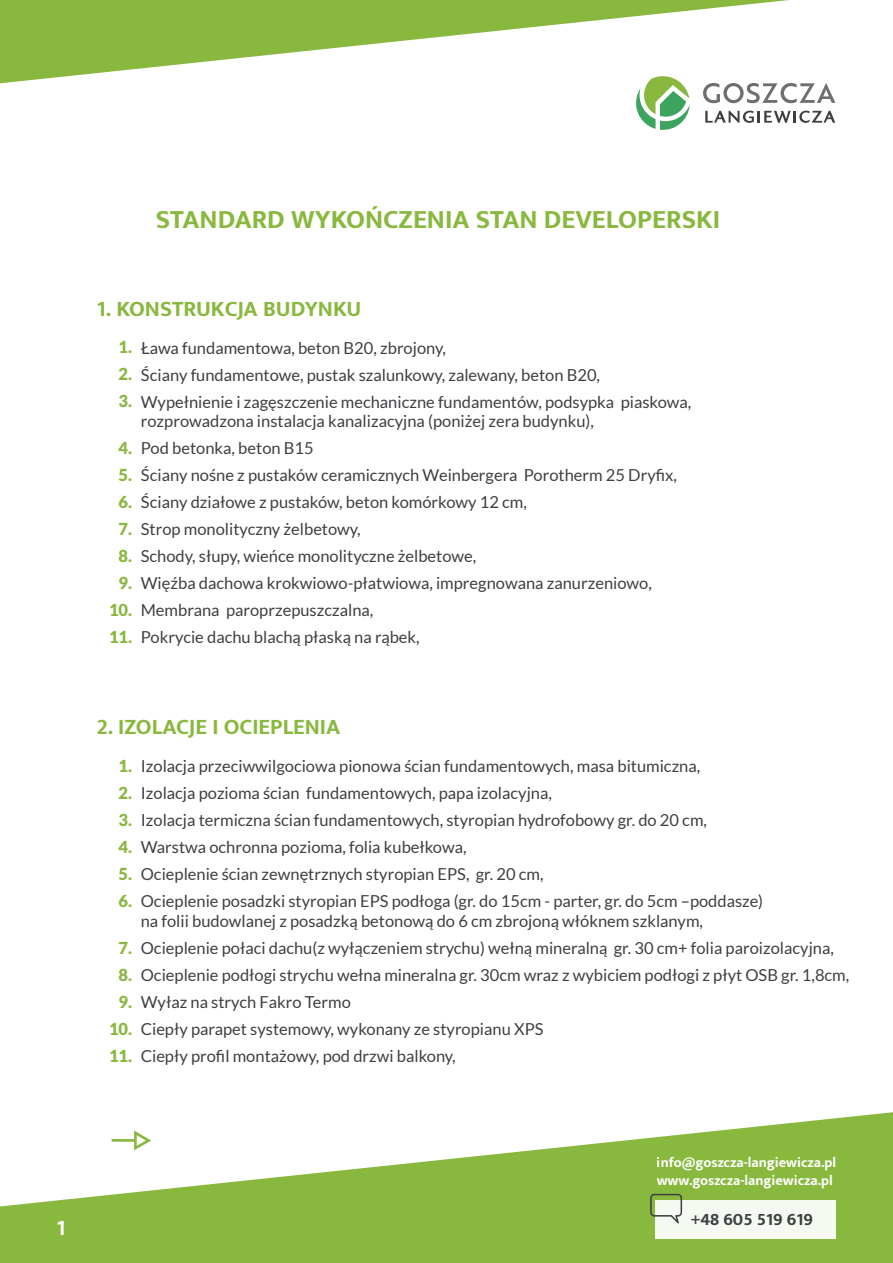
<style>
.page{position:relative;width:893px;height:1263px;background:#fff}
.page>*{position:absolute;margin:0;border:0;box-sizing:border-box;transform-origin:0 0}
.t1{font:700 27px "Mukta";color:#89b83f}
.t2{font:700 22.5px "Mukta";color:#89b83f}
.t3{font:700 22.5px "Mukta";color:#fff}
.t4{font:700 17.55px "Mukta";color:#3d3f42}
.t5{font:16.5px/27px "Lato";color:#3d3f42}
.t6{font:900 16.5px/27px "Lato";color:#89b83f;text-align:justify}
.t7{font:700 14.4px "Mukta";color:#fff}
</style>
<div class="page">
<svg style="left:638px;top:114px;width:50px;height:16px"></svg>
<svg style="left:705px;top:114px;width:130px;height:9px"></svg>
<svg style="left:0;top:1112px;width:893px;height:144px;fill:#89b83f"></svg>
<svg style="left:134px;top:1130px;width:17px;height:20px"></svg>
<hr style="left:112px;top:1139px;width:22px;height:3px;background:#89b83f">
<div style="left:655px;top:1200px;width:180px;height:39px;background:#f6f9f1"></div>
<svg style="left:650px;top:1194px;width:32px;height:29px"></svg>
<div style="left:0;top:1256px;width:893px;height:7px;background:#89b83f"></div>
<svg style="left:0;top:0;width:836px;height:114px"></svg>
<h1 class="t1" style="left:156px;top:203px;width:566px">STANDARD WYKOŃCZENIA STAN DEVELOPERSKI</h1>
<h2 class="t2" style="left:97px;top:295px;width:266px">1. KONSTRUKCJA BUDYNKU</h2>
<p class="t5" style="left:141px;top:334px;width:552px">Ława fundamentowa, beton B20, zbrojony,<br>Ściany fundamentowe, pustak szalunkowy, zalewany, beton B20,<br>Wypełnienie i zagęszczenie mechaniczne fundamentów, podsypka piaskowa,</p>
<p class="t5" style="left:141px;top:408px;width:538px">rozprowadzona instalacja kanalizacyjna (poniżej zera budynku),<br>Pod betonka, beton B15<br>Ściany nośne z pustaków ceramicznych Weinbergera Porotherm 25 Dryfix, Ściany działowe z pustaków, beton komórkowy 12 cm,<br>Strop monolityczny żelbetowy,<br>Schody, słupy, wieńce monolityczne żelbetowe,<br>Więźba dachowa krokwiowo-płatwiowa, impregnowana zanurzeniowo, Membrana paroprzepuszczalna,<br>Pokrycie dachu blachą płaską na rąbek,</p>
<p class="t6" style="left:119px;top:334px;width:15px">1.<br>2.<br>3.</p>
<p class="t6" style="left:109px;top:434px;width:25px;text-align:center">4.<br>5.<br>6.<br>7.<br>8.<br>9.<br>10.<br>11.</p>
<h2 class="t2" style="left:97px;top:713px;width:245px">2. IZOLACJE I OCIEPLENIA</h2>
<p class="t5" style="left:141px;top:752px;width:624px">Izolacja przeciwwilgociowa pionowa ścian fundamentowych, masa bitumiczna,<br>Izolacja pozioma ścian fundamentowych, papa izolacyjna,<br>Izolacja termiczna ścian fundamentowych, styropian hydrofobowy gr. do 20 cm, Warstwa ochronna pozioma, folia kubełkowa,<br>Ocieplenie ścian zewnętrznych styropian EPS, gr. 20 cm,<br>Ocieplenie posadzki styropian EPS podłoga (gr. do 15cm - parter, gr. do 5cm –poddasze)</p>
<p class="t5" style="left:141px;top:907px;width:710px">na folii budowlanej z posadzką betonową do 6 cm zbrojoną włóknem szklanym,<br>Ocieplenie połaci dachu(z wyłączeniem strychu) wełną mineralną gr. 30 cm+ folia paroizolacyjna, Ocieplenie podłogi strychu wełna mineralna gr. 30cm wraz z wybiciem podłogi z płyt OSB gr. 1,8cm, Wyłaz na strych Fakro Termo<br>Ciepły parapet systemowy, wykonany ze styropianu XPS<br>Ciepły profil montażowy, pod drzwi balkony,</p>
<p class="t6" style="left:119px;top:752px;width:15px">1.<br>2.<br>3.<br>4.<br>5.<br>6.</p>
<p class="t6" style="left:109px;top:934px;width:25px;text-align:center">7.<br>8.<br>9.<br>10.<br>11.</p>
<h2 class="t3" style="left:56px;top:1214px;width:11px">1</h2>
<p class="t7" style="left:657px;top:1154px;width:181px">info@goszcza-langiewicza.pl</p>
<p class="t7" style="left:657px;top:1172px;width:178px">www.goszcza-langiewicza.pl</p>
<p class="t4" style="left:691px;top:1209px;width:124px">+48 605 519 619</p>
</div>
